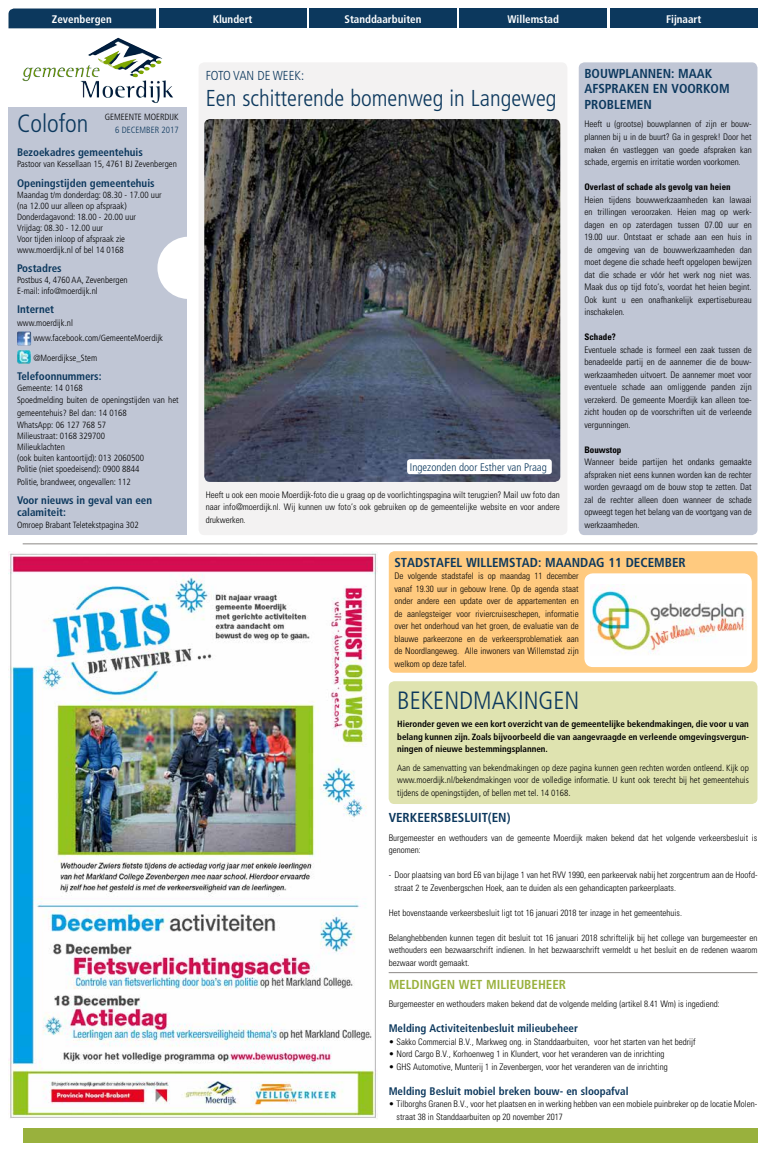
<style>
.page{position:relative;width:766px;height:1151px;background:#fff}
.page>*{position:absolute;margin:0;border:0;box-sizing:border-box;transform-origin:0 0}
.t1{font:300 condensed 25px "Frutiger";color:#0c385d}
.t2{font:300 condensed 23px "Frutiger";color:#0c385d}
.t3{font:700 condensed 13px/15.6px "Frutiger";color:#0c385d}
.t4{font:700 condensed 13px "Frutiger";color:#99b13d}
.t5{font:300 condensed 13px "Frutiger";color:#0c385d}
.t6{font:700 condensed 11px/12px "Frutiger";color:#0c385d}
.t7{font:700 condensed 11px "Frutiger";color:#fff}
.t8{font:300 condensed 11px "Frutiger";color:#0c385d}
.t9{font:300 condensed 9px/12.5px "Univers";color:#000;text-align:justify}
.t10{font:300 condensed 9px/11px "Frutiger";color:#000}
.t11{font:700 condensed 9px/12.5px "Frutiger";color:#000;text-align:justify}
.t12{font:700 condensed 9px "Univers";color:#000}
.t13{font:300 condensed 9px "Frutiger";color:#0c385d}
</style>
<div class="page">
<div style="left:9px;top:108px;width:178px;height:427px;background:#c0c6d5"></div>
<img style="left:33px;top:38px;width:129px;height:40px">
<img style="left:17px;top:350px;width:14px;height:14px">
<img style="left:17px;top:331px;width:14px;height:15px">
<div style="left:309px;top:9px;width:147px;height:19px;background:#0c385d"></div>
<div style="left:9px;top:9px;width:147px;height:19px;background:#0c385d"></div>
<div style="left:159px;top:9px;width:147px;height:19px;background:#0c385d"></div>
<div style="left:459px;top:9px;width:148px;height:19px;background:#0c385d"></div>
<div style="left:609px;top:9px;width:148px;height:19px;background:#0c385d"></div>
<svg style="left:157px;top:237px;width:30px;height:62px"></svg>
<div style="left:198px;top:62px;width:369px;height:473px;background:#f3f2f2;border-radius:6px"></div>
<img style="left:204px;top:119px;width:356px;height:363px">
<div style="left:407px;top:459px;width:144px;height:15px;background:#fff;border-radius:3px"></div>
<hr style="left:23px;top:544px;width:734px;height:1px;background:#8c8986">
<div style="left:388px;top:551px;width:369px;height:122px;background:#ffca7f;border-radius:6px"></div>
<div style="left:584px;top:573px;width:167px;height:94px;background:#fff;border-radius:9px"></div>
<img style="left:590px;top:586px;width:155px;height:68px">
<div style="left:578px;top:62px;width:179px;height:473px;background:#c0c6d5;border-radius:6px"></div>
<hr style="left:388px;top:972px;width:369px;height:1px;background:#8c8986">
<div style="left:388px;top:681px;width:369px;height:123px;background:#dfe3b0;border-radius:6px"></div>
<div style="left:23px;top:1128px;width:734px;height:14px;background:#99b13d"></div>
<img style="left:9px;top:551px;width:368px;height:567px">
<p class="t7" style="left:52px;top:12px;width:61px">Zevenbergen</p>
<p class="t7" style="left:213px;top:12px;width:41px">Klundert</p>
<p class="t7" style="left:344px;top:12px;width:78px">Standdaarbuiten</p>
<p class="t7" style="left:507px;top:12px;width:53px">Willemstad</p>
<p class="t7" style="left:666px;top:12px;width:37px">Fijnaart</p>
<h1 class="t1" style="left:17px;top:109px;width:73px">Colofon</h1>
<p class="t6" style="left:17px;top:146px;width:127px">Bezoekadres gemeentehuis</p>
<p class="t10" style="left:17px;top:159px;width:161px">Pastoor van Kessellaan 15, 4761 BJ Zevenbergen</p>
<p class="t6" style="left:17px;top:177px;width:139px">Openingstijden gemeentehuis</p>
<p class="t10" style="left:17px;top:189px;width:146px">Maandag t/m donderdag: 08.30 - 17.00 uur (na 12.00 uur alleen op afspraak)<br>Donderdagavond: 18.00 - 20.00 uur Vrijdag: 08.30 - 12.00 uur<br>Voor tijden inloop of afspraak zie www.moerdijk.nl of bel 14 0168</p>
<p class="t6" style="left:17px;top:262px;width:46px">Postadres</p>
<p class="t10" style="left:17px;top:275px;width:112px">Postbus 4, 4760 AA, Zevenbergen<br>E-mail: info@moerdijk.nl</p>
<p class="t6" style="left:17px;top:303px;width:39px">Internet</p>
<p class="t10" style="left:33px;top:315px;width:131px;line-height:15.5px;text-indent:-16px">www.moerdijk.nl www.facebook.com/GemeenteMoerdijk</p>
<p class="t10" style="left:33px;top:352px;width:65px">@Moerdijkse_Stem</p>
<p class="t6" style="left:17px;top:370px;width:86px">Telefoonnummers:</p>
<p class="t10" style="left:17px;top:381px;width:163px;line-height:12.5px">Gemeente: 14 0168<br>Spoedmelding buiten de openingstijden van het gemeentehuis? Bel dan: 14 0168<br>WhatsApp: 06 127 768 57</p>
<p class="t10" style="left:17px;top:431px;width:128px">Milieustraat: 0168 329700<br>Milieuklachten<br>(ook buiten kantoortijd): 013 2060500<br>Politie (niet spoedeisend): 0900 8844</p>
<p class="t10" style="left:17px;top:476px;width:115px">Politie, brandweer, ongevallen: 112</p>
<p class="t6" style="left:17px;top:494px;width:136px">Voor nieuws in geval van een calamiteit:</p>
<p class="t10" style="left:17px;top:520px;width:123px">Omroep Brabant Teletekstpagina 302</p>
<p class="t10" style="left:105px;top:112px;width:75px">GEMEENTE MOERDIJK</p>
<p class="t13" style="left:115px;top:124px;width:65px">6 DECEMBER 2017</p>
<h3 class="t5" style="left:206px;top:68px;width:100px">FOTO VAN DE WEEK:</h3>
<h2 class="t2" style="left:206px;top:85px;width:352px">Een schitterende bomenweg in Langeweg</h2>
<p class="t8" style="left:410px;top:461px;width:138px">Ingezonden door Esther van Praag</p>
<p class="t9" style="left:206px;top:488px;width:356px">Heeft u ook een mooie Moerdijk-foto die u graag op de voorlichtingspagina wilt terugzien? Mail uw foto dan naar info@moerdijk.nl. Wij kunnen uw foto’s ook gebruiken op de gemeentelijke website en voor andere drukwerken.</p>
<h3 class="t3" style="left:584px;top:66px;width:147px">BOUWPLANNEN: MAAK<br>AFSPRAKEN EN VOORKOM<br>PROBLEMEN</h3>
<p class="t9" style="left:584px;top:118px;width:169px">Heeft u (grootse) bouwplannen of zijn er bouw&shy;plannen bij u in de buurt? Ga in gesprek! Door het maken én vastleggen van goede afspraken kan schade, ergernis en irritatie worden voorkomen.</p>
<p class="t12" style="left:584px;top:181px;width:148px">Overlast of schade als gevolg van heien</p>
<p class="t9" style="left:584px;top:193px;width:169px">Heien tijdens bouwwerkzaamheden kan lawaai en trillingen veroorzaken. Heien mag op werk&shy;dagen en op zaterdagen tussen 07.00 uur en 19.00 uur. Ontstaat er schade aan een huis in de omgeving van de bouwwerkzaamheden dan moet degene die schade heeft opgelopen bewijzen dat die schade er vóór het werk nog niet was.<br>Maak dus op tijd foto’s, voordat het heien begint.<br>Ook kunt u een onafhankelijk expertisebureau inschakelen.</p>
<p class="t12" style="left:584px;top:331px;width:33px">Schade?</p>
<p class="t9" style="left:584px;top:343px;width:169px">Eventuele schade is formeel een zaak tussen de benadeelde partij en de aannemer die de bouw&shy;werkzaamheden uitvoert. De aannemer moet voor eventuele schade aan omliggende panden zijn verzekerd. De gemeente Moerdijk kan alleen toe&shy;zicht houden op de voorschriften uit de verleende vergunningen.</p>
<p class="t12" style="left:584px;top:444px;width:38px">Bouwstop</p>
<p class="t9" style="left:584px;top:456px;width:169px">Wanneer beide partijen het ondanks gemaakte afspraken niet eens kunnen worden kan de rechter worden gevraagd om de bouw stop te zetten. Dat zal de rechter alleen doen wanneer de schade opweegt tegen het belang van de voortgang van de werkzaamheden.</p>
<h3 class="t3" style="left:394px;top:554px;width:293px">STADSTAFEL WILLEMSTAD: MAANDAG 11 DECEMBER</h3>
<p class="t9" style="left:394px;top:570px;width:186px">De volgende stadstafel is op maandag 11 december vanaf 19.30 uur in gebouw Irene. Op de agenda staat onder andere een update over de appartementen en de aanlegsteiger voor riviercruiseschepen, informatie over het onderhoud van het groen, de evaluatie van de blauwe parkeerzone en de verkeersproblematiek aan de Noordlangeweg. Alle inwoners van Willemstad zijn welkom op deze tafel.</p>
<h1 class="t1" style="left:397px;top:686px;width:183px">BEKENDMAKINGEN</h1>
<p class="t11" style="left:397px;top:718px;width:353px">Hieronder geven we een kort overzicht van de gemeentelijke bekendmakingen, die voor u van belang kunnen zijn. Zoals bijvoorbeeld die van aangevraagde en verleende omgevingsvergun&shy;ningen of nieuwe bestemmingsplannen.</p>
<p class="t10" style="left:397px;top:761px;width:353px;line-height:12.5px;text-align:justify">Aan de samenvatting van bekendmakingen op deze pagina kunnen geen rechten worden ontleend. Kijk op www.moerdijk.nl/bekendmakingen voor de volledige informatie. U kunt ook terecht bij het gemeentehuis tijdens de openingstijden, of bellen met tel. 14 0168.</p>
<h3 class="t3" style="left:388px;top:810px;width:123px">VERKEERSBESLUIT(EN)</h3>
<p class="t9" style="left:388px;top:831px;width:370px">Burgemeester en wethouders van de gemeente Moerdijk maken bekend dat het volgende verkeersbesluit is genomen:</p>
<p class="t9" style="left:394px;top:869px;width:364px;text-indent:-6px">- Door plaatsing van bord E6 van bijlage 1 van het RVV 1990, een parkeervak nabij het zorgcentrum aan de Hoofd&shy;straat 2 te Zevenbergschen Hoek, aan te duiden als een gehandicapten parkeerplaats.</p>
<p class="t9" style="left:388px;top:906px;width:295px">Het bovenstaande verkeersbesluit ligt tot 16 januari 2018 ter inzage in het gemeentehuis.</p>
<p class="t9" style="left:388px;top:931px;width:370px">Belanghebbenden kunnen tegen dit besluit tot 16 januari 2018 schriftelijk bij het college van burgemeester en wethouders een bezwaarschrift indienen. In het bezwaarschrift vermeldt u het besluit en de redenen waarom bezwaar wordt gemaakt.</p>
<h3 class="t4" style="left:388px;top:976px;width:179px">MELDINGEN WET MILIEUBEHEER</h3>
<p class="t9" style="left:388px;top:998px;width:332px">Burgemeester en wethouders maken bekend dat de volgende melding (artikel 8.41 Wm) is ingediend:</p>
<p class="t6" style="left:388px;top:1022px;width:191px">Melding Activiteitenbesluit milieubeheer</p>
<p class="t9" style="left:388px;top:1035px;width:308px">• Sakko Commercial B.V., Markweg ong. in Standdaarbuiten, voor het starten van het bedrijf</p>
<p class="t9" style="left:388px;top:1048px;width:277px">• Nord Cargo B.V., Korhoenweg 1 in Klundert, voor het veranderen van de inrichting</p>
<p class="t9" style="left:388px;top:1060px;width:280px">• GHS Automotive, Munterij 1 in Zevenbergen, voor het veranderen van de inrichting</p>
<p class="t6" style="left:388px;top:1085px;width:241px">Melding Besluit mobiel breken bouw- en sloopafval</p>
<p class="t9" style="left:396px;top:1098px;width:362px;text-indent:-8px">• Tilborghs Granen B.V., voor het plaatsen en in werking hebben van een mobiele puinbreker op de locatie Molen&shy;straat 38 in Standdaarbuiten op 20 november 2017</p>
</div>
